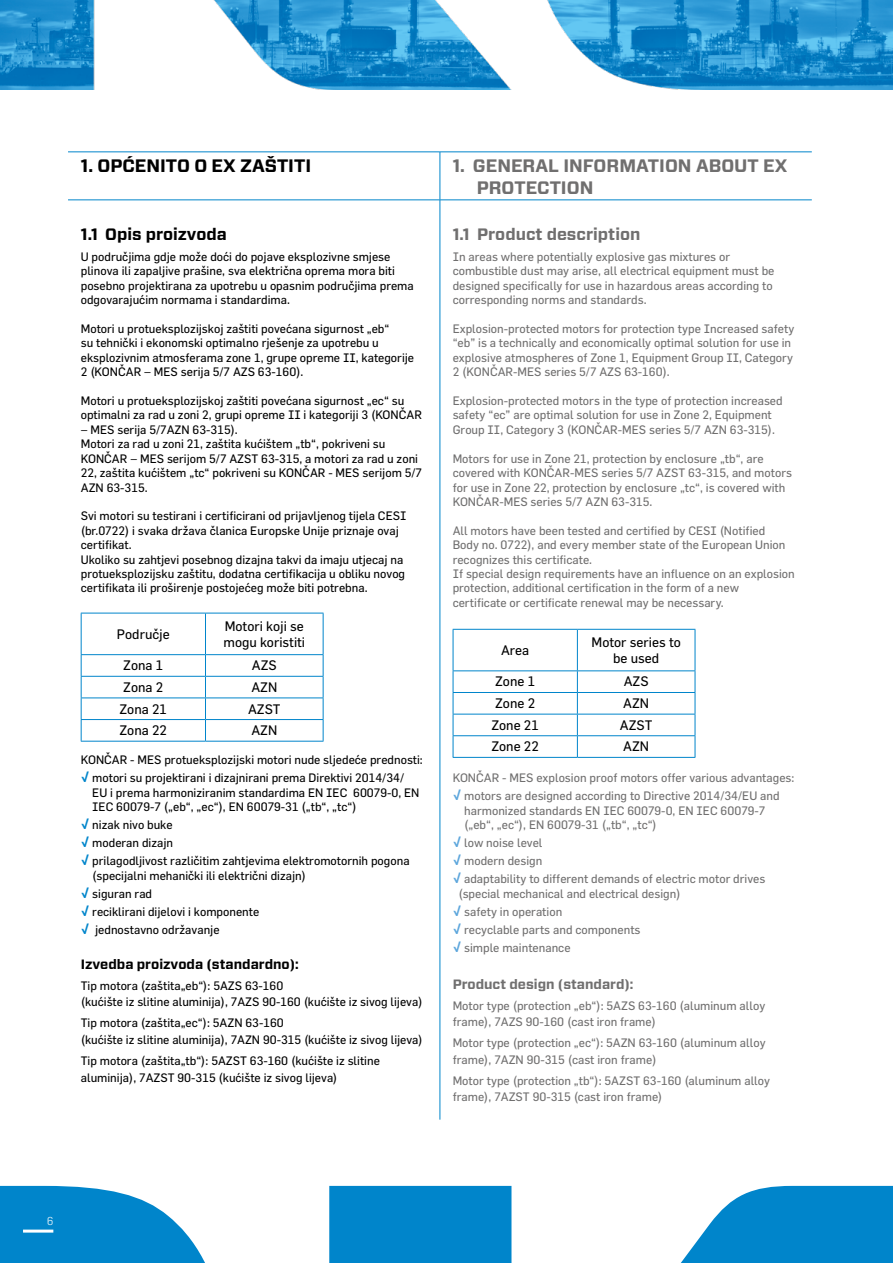
<style>
.page{position:relative;width:893px;height:1263px;background:#fff}
.page>*{position:absolute;margin:0;border:0;box-sizing:border-box;transform-origin:0 0}
.t1{font:700 18px/21.6px "Forza";color:#706f6f}
.t2{font:700 18px "Forza";color:#000}
.t3{font:700 16.5px "Forza";color:#706f6f}
.t4{font:700 16.5px "Forza";color:#000}
.t5{font:13.5px/16.2px "Flama";color:#000}
.t6{font:700 13.5px "Forza";color:#000}
.t7{font:700 13.5px "Forza";color:#706f6f}
.t8{font:12px/14.4px "Flama";color:#000}
.t9{font:12px/14.4px "Flama";color:#706f6f}
.t10{font:300 11.25px "Flama";color:#fff}
.s1{font-family:"Overpass";font-weight:600;font-size:15px;color:#0085cb}
.s2{font-family:"Overpass";font-weight:600;font-size:15px;color:#5da6dc}
</style>
<div class="page">
<svg style="left:0;top:1186px;width:205px;height:77px"></svg>
<svg style="left:329px;top:1186px;width:564px;height:77px"></svg>
<hr style="left:23px;top:1229px;width:30px;height:3px;background:#fff">
<img style="left:0;top:0;width:893px;height:89px">
<hr style="left:68px;top:152px;width:372px;height:1px;background:#0085cb">
<hr style="left:440px;top:152px;width:372px;height:1px;background:#0085cb">
<hr style="left:440px;top:152px;width:1px;height:48px;background:#0085cb">
<hr style="left:68px;top:200px;width:372px;height:1px;background:#0085cb">
<hr style="left:440px;top:200px;width:372px;height:1px;background:#0085cb">
<hr style="left:440px;top:200px;width:1px;height:919px;background:#0085cb">
<hr style="left:81px;top:613px;width:124px;height:1px;background:#0085cb">
<hr style="left:81px;top:613px;width:1px;height:41px;background:#0085cb">
<hr style="left:205px;top:613px;width:118px;height:1px;background:#0085cb">
<hr style="left:205px;top:613px;width:1px;height:41px;background:#0085cb">
<hr style="left:323px;top:613px;width:1px;height:41px;background:#0085cb">
<hr style="left:81px;top:654px;width:124px;height:1px;background:#0085cb">
<hr style="left:205px;top:654px;width:118px;height:1px;background:#0085cb">
<hr style="left:81px;top:676px;width:124px;height:1px;background:#0085cb">
<hr style="left:205px;top:676px;width:118px;height:1px;background:#0085cb">
<hr style="left:81px;top:697px;width:124px;height:1px;background:#0085cb">
<hr style="left:205px;top:697px;width:118px;height:1px;background:#0085cb">
<hr style="left:81px;top:719px;width:124px;height:1px;background:#0085cb">
<svg style="left:81px;top:655px;width:1px;height:86px"></svg>
<hr style="left:205px;top:719px;width:118px;height:1px;background:#0085cb">
<svg style="left:205px;top:655px;width:1px;height:86px"></svg>
<svg style="left:323px;top:655px;width:1px;height:86px"></svg>
<hr style="left:81px;top:741px;width:124px;height:1px;background:#0085cb">
<hr style="left:205px;top:741px;width:118px;height:1px;background:#0085cb">
<hr style="left:453px;top:629px;width:124px;height:1px;background:#0085cb">
<hr style="left:453px;top:630px;width:1px;height:40px;background:#0085cb">
<hr style="left:577px;top:629px;width:118px;height:1px;background:#0085cb">
<hr style="left:577px;top:630px;width:1px;height:40px;background:#0085cb">
<hr style="left:695px;top:630px;width:1px;height:40px;background:#0085cb">
<hr style="left:453px;top:670px;width:124px;height:1px;background:#0085cb">
<hr style="left:577px;top:670px;width:118px;height:1px;background:#0085cb">
<hr style="left:453px;top:692px;width:124px;height:1px;background:#0085cb">
<hr style="left:577px;top:692px;width:118px;height:1px;background:#0085cb">
<hr style="left:453px;top:714px;width:124px;height:1px;background:#0085cb">
<hr style="left:577px;top:714px;width:118px;height:1px;background:#0085cb">
<hr style="left:453px;top:735px;width:124px;height:1px;background:#0085cb">
<svg style="left:453px;top:671px;width:1px;height:86px"></svg>
<hr style="left:453px;top:757px;width:124px;height:1px;background:#0085cb">
<hr style="left:577px;top:735px;width:118px;height:1px;background:#0085cb">
<svg style="left:577px;top:671px;width:1px;height:86px"></svg>
<svg style="left:695px;top:671px;width:1px;height:86px"></svg>
<hr style="left:577px;top:757px;width:118px;height:1px;background:#0085cb">
<h1 class="t2" style="left:81px;top:154px;width:232px">1. OPĆENITO O EX ZAŠTITI</h1>
<h1 class="t1" style="left:477px;top:155px;width:312px;text-indent:-24px">1. GENERAL INFORMATION ABOUT EX<br>PROTECTION</h1>
<h2 class="t4" style="left:81px;top:223px;width:148px">1.1 Opis proizvoda</h2>
<p class="t8" style="left:81px;top:249px;width:335px">U područjima gdje može doći do pojave eksplozivne smjese plinova ili zapaljive prašine, sva električna oprema mora biti posebno projektirana za upotrebu u opasnim područjima prema odgovarajućim normama i standardima.</p>
<p class="t8" style="left:81px;top:321px;width:335px">Motori u protueksplozijskoj zaštiti povećana sigurnost „eb“<br>su tehnički i ekonomski optimalno rješenje za upotrebu u eksplozivnim atmosferama zone 1, grupe opreme II, kategorije 2 (KONČAR – MES serija 5/7 AZS 63-160).</p>
<p class="t8" style="left:81px;top:393px;width:343px">Motori u protueksplozijskoj zaštiti povećana sigurnost „ec“ su optimalni za rad u zoni 2, grupi opreme II i kategoriji 3 (KONČAR</p>
<p class="t8" style="left:81px;top:422px;width:343px">– MES serija 5/7AZN 63-315).<br>Motori za rad u zoni 21, zaštita kućištem „tb“, pokriveni su KONČAR – MES serijom 5/7 AZST 63-315, a motori za rad u zoni 22, zaštita kućištem „tc“ pokriveni su KONČAR - MES serijom 5/7<br>AZN 63-315.</p>
<p class="t8" style="left:81px;top:508px;width:327px">Svi motori su testirani i certificirani od prijavljenog tijela CESI (br.0722) i svaka država članica Europske Unije priznaje ovaj certifikat.<br>Ukoliko su zahtjevi posebnog dizajna takvi da imaju utjecaj na protueksplozijsku zaštitu, dodatna certifikacija u obliku novog certifikata ili proširenje postojećeg može biti potrebna.</p>
<p class="t5" style="left:117px;top:625px;width:54px">Područje</p>
<p class="t5" style="left:223px;top:617px;width:83px">Motori koji se mogu koristiti</p>
<p class="t5" style="left:123px;top:657px;width:42px">Zona 1</p>
<p class="t5" style="left:252px;top:657px;width:26px">AZS</p>
<p class="t5" style="left:123px;top:679px;width:42px">Zona 2</p>
<p class="t5" style="left:251px;top:679px;width:27px">AZN</p>
<p class="t5" style="left:120px;top:700px;width:49px">Zona 21</p>
<p class="t5" style="left:248px;top:700px;width:34px">AZST</p>
<p class="t5" style="left:120px;top:722px;width:49px">Zona 22</p>
<p class="t5" style="left:251px;top:722px;width:27px">AZN</p>
<p class="t8" style="left:81px;top:751px;width:344px;line-height:18px">KONČAR - MES protueksplozijski motori nude sljedeće prednosti: <span class="s1">√</span> motori su projektirani i dizajnirani prema Direktivi 2014/34/</p>
<p class="t8" style="left:92px;top:785px;width:329px">EU i prema harmoniziranim standardima EN IEC 60079-0, EN<br>IEC 60079-7 („eb“, „ec“), EN 60079-31 („tb“, „tc“)</p>
<p class="t8" style="left:81px;top:815px;width:330px;line-height:18px"><span class="s1">√</span> nizak nivo buke<br><span class="s1">√</span> moderan dizajn<br><span class="s1">√</span> prilagodljivost različitim zahtjevima elektromotornih pogona</p>
<p class="t8" style="left:81px;top:866px;width:227px;line-height:18px;text-indent:11px">(specijalni mehanički ili električni dizajn) <span class="s1">√</span> siguran rad<br><span class="s1">√</span> reciklirani dijelovi i komponente<br><span class="s1">√</span> jednostavno održavanje</p>
<p class="t6" style="left:81px;top:955px;width:220px">Izvedba proizvoda (standardno):</p>
<p class="t8" style="left:81px;top:977px;width:343px;line-height:16.5px">Tip motora (zaštita„eb“): 5AZS 63-160<br>(kućište iz slitine aluminija), 7AZS 90-160 (kućište iz sivog lijeva)</p>
<p class="t8" style="left:81px;top:1014px;width:344px;line-height:16.5px">Tip motora (zaštita„ec“): 5AZN 63-160<br>(kućište iz slitine aluminija), 7AZN 90-315 (kućište iz sivog lijeva)</p>
<p class="t8" style="left:81px;top:1052px;width:301px;line-height:16.5px">Tip motora (zaštita„tb“): 5AZST 63-160 (kućište iz slitine aluminija), 7AZST 90-315 (kućište iz sivog lijeva)</p>
<h2 class="t3" style="left:453px;top:223px;width:189px">1.1 Product description</h2>
<p class="t9" style="left:453px;top:249px;width:323px">In areas where potentially explosive gas mixtures or combustible dust may arise, all electrical equipment must be designed specifically for use in hazardous areas according to corresponding norms and standards.</p>
<p class="t9" style="left:453px;top:321px;width:343px">Explosion-protected motors for protection type Increased safety “eb” is a technically and economically optimal solution for use in explosive atmospheres of Zone 1, Equipment Group II, Category 2 (KONČAR-MES series 5/7 AZS 63-160).</p>
<p class="t9" style="left:453px;top:393px;width:331px">Explosion-protected motors in the type of protection increased safety “ec” are optimal solution for use in Zone 2, Equipment<br>Group II, Category 3 (KONČAR-MES series 5/7 AZN 63-315).</p>
<p class="t9" style="left:453px;top:451px;width:341px">Motors for use in Zone 21, protection by enclosure „tb“, are covered with KONČAR-MES series 5/7 AZST 63-315, and motors for use in Zone 22, protection by enclosure „tc“, is covered with KONČAR-MES series 5/7 AZN 63-315.</p>
<p class="t9" style="left:453px;top:523px;width:344px">All motors have been tested and certified by CESI (Notified<br>Body no. 0722), and every member state of the European Union recognizes this certificate.<br>If special design requirements have an influence on an explosion protection, additional certification in the form of a new certificate or certificate renewal may be necessary.</p>
<p class="t5" style="left:501px;top:642px;width:30px">Area</p>
<p class="t5" style="left:592px;top:633px;width:91px;text-align:center">Motor series to be used</p>
<p class="t5" style="left:495px;top:673px;width:42px">Zone 1</p>
<p class="t5" style="left:624px;top:673px;width:26px">AZS</p>
<p class="t5" style="left:495px;top:695px;width:42px">Zone 2</p>
<p class="t5" style="left:623px;top:695px;width:27px">AZN</p>
<p class="t5" style="left:491px;top:716px;width:49px">Zone 21</p>
<p class="t5" style="left:620px;top:716px;width:34px">AZST</p>
<p class="t5" style="left:491px;top:738px;width:49px">Zone 22</p>
<p class="t5" style="left:623px;top:738px;width:27px">AZN</p>
<p class="t9" style="left:453px;top:769px;width:343px;line-height:18px">KONČAR - MES explosion proof motors offer various advantages: <span class="s2">√</span> motors are designed according to Directive 2014/34/EU and</p>
<p class="t9" style="left:464px;top:803px;width:303px">harmonized standards EN IEC 60079-0, EN IEC 60079-7 („eb“, „ec“), EN 60079-31 („tb“, „tc“)</p>
<p class="t9" style="left:453px;top:833px;width:314px;line-height:18px"><span class="s2">√</span> low noise level<br><span class="s2">√</span> modern design<br><span class="s2">√</span> adaptability to different demands of electric motor drives</p>
<p class="t9" style="left:453px;top:884px;width:229px;line-height:18px;text-indent:6px">(special mechanical and electrical design) <span class="s2">√</span> safety in operation<br><span class="s2">√</span> recyclable parts and components<br><span class="s2">√</span> simple maintenance</p>
<p class="t7" style="left:453px;top:975px;width:182px">Product design (standard):</p>
<p class="t9" style="left:453px;top:997px;width:314px;line-height:16.5px">Motor type (protection „eb“): 5AZS 63-160 (aluminum alloy frame), 7AZS 90-160 (cast iron frame)</p>
<p class="t9" style="left:453px;top:1034px;width:314px;line-height:16.5px">Motor type (protection „ec“): 5AZN 63-160 (aluminum alloy frame), 7AZN 90-315 (cast iron frame)</p>
<p class="t9" style="left:453px;top:1072px;width:319px;line-height:16.5px">Motor type (protection „tb“): 5AZST 63-160 (aluminum alloy frame), 7AZST 90-315 (cast iron frame)</p>
<p class="t10" style="left:47px;top:1213px;width:8px">6</p>
</div>
